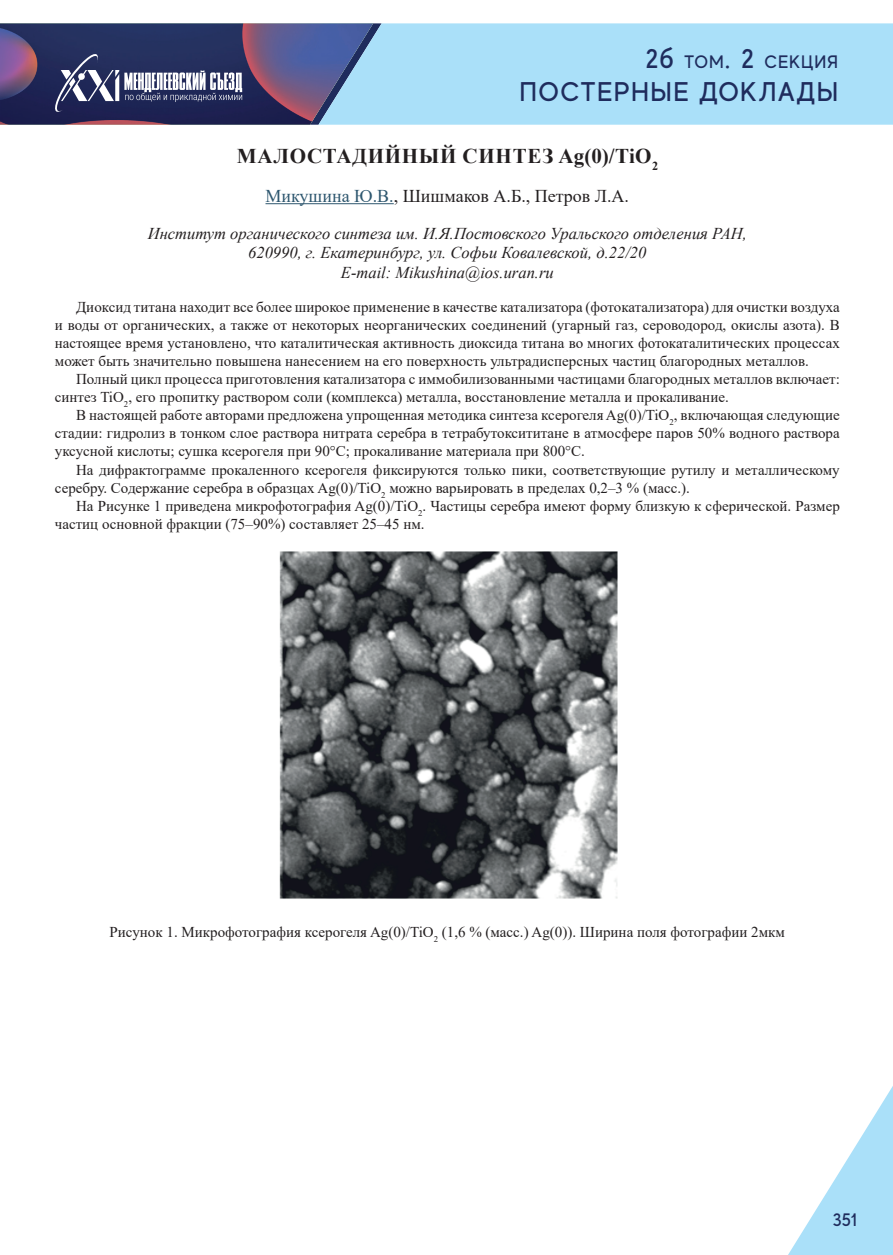
<style>
.page{position:relative;width:893px;height:1255px;background:#fff}
.page>*{position:absolute;margin:0;border:0;box-sizing:border-box;transform-origin:0 0}
.t1{font:500 27px "MADE Evolve Sans";letter-spacing:.05em;color:#1f2c5d}
.t2{font:700 21px "Times New Roman";letter-spacing:.035em;color:#231f20}
.t3{font:18px "Times New Roman";color:#231f20}
.t4{font:500 18px "MADE Evolve Sans";letter-spacing:.05em;color:#1f2c5d}
.t5{font:italic 16.5px/19.8px "Times New Roman";color:#231f20;text-align:center}
.t6{font:15px/18px "Times New Roman";color:#231f20}
.s1{font-size:27px}
.s2{color:#2e576f}
</style>
<div class="page">
<div style="left:382px;top:23px;width:511px;height:102px;background:#aae0f9"></div>
<svg style="left:788px;top:1086px;width:105px;height:168px"></svg>
<svg style="left:0;top:23px;width:382px;height:102px;background:#51547e"></svg>
<hr style="left:265px;top:203px;width:129px;height:1px;background:#2e576f">
<img style="left:279px;top:551px;width:338px;height:348px">
<p class="t4" style="left:645px;top:51px;width:194px"><span class="s1">2б</span> ТОМ<span class="s1">. 2</span> СЕКЦИЯ</p>
<h1 class="t1" style="left:520px;top:74px;width:320px">ПОСТЕРНЫЕ ДОКЛАДЫ</h1>
<h2 class="t2" style="left:237px;top:141px;width:423px">МАЛОСТАДИЙНЫЙ СИНТЕЗ Ag(0)/TiO<sub>2</sub></h2>
<p class="t3" style="left:265px;top:183px;width:365px"><span class="s2">Микушина Ю.В.</span>, Шишмаков А.Б., Петров Л.А.</p>
<p class="t5" style="left:148px;top:223px;width:600px">Институт органического синтеза им. И.Я.Постовского Уральского отделения РАН,<br>620990, г. Екатеринбург, ул. Софьи Ковалевской, д.22/20<br>E-mail: Mikushina@ios.uran.ru</p>
<p class="t6" style="left:55px;top:298px;width:786px;text-align:justify;text-indent:21px">Диоксид титана находит все более широкое применение в качестве катализатора (фотокатализатора) для очистки воздуха и воды от органических, а также от некоторых неорганических соединений (угарный газ, сероводород, окислы азота). В настоящее время установлено, что каталитическая активность диоксида титана во многих фотокаталитических процессах может быть значительно повышена нанесением на его поверхность ультрадисперсных частиц благородных металлов.</p>
<p class="t6" style="left:55px;top:370px;width:786px;text-indent:21px">Полный цикл процесса приготовления катализатора с иммобилизованными частицами благородных металлов включает: синтез TiO<sub>2</sub>, его пропитку раствором соли (комплекса) металла, восстановление металла и прокаливание.</p>
<p class="t6" style="left:55px;top:406px;width:786px;text-align:justify;text-indent:21px">В настоящей работе авторами предложена упрощенная методика синтеза ксерогеля Ag(0)/TiO<sub>2</sub>, включающая следующие стадии: гидролиз в тонком слое раствора нитрата серебра в тетрабутоксититане в атмосфере паров 50% водного раствора уксусной кислоты; сушка ксерогеля при 90°С; прокаливание материала при 800°С.</p>
<p class="t6" style="left:55px;top:460px;width:786px;text-indent:21px">На дифрактограмме прокаленного ксерогеля фиксируются только пики, соответствующие рутилу и металлическому серебру. Содержание серебра в образцах Ag(0)/TiO<sub>2</sub> можно варьировать в пределах 0,2–3 % (масс.).</p>
<p class="t6" style="left:55px;top:496px;width:786px;text-indent:21px">На Рисунке 1 приведена микрофотография Ag(0)/TiO<sub>2</sub>. Частицы серебра имеют форму близкую к сферической. Размер частиц основной фракции (75–90%) составляет 25–45 нм.</p>
<p class="t6" style="left:110px;top:922px;width:677px">Рисунок 1. Микрофотография ксерогеля Ag(0)/TiO<sub>2</sub> (1,6 % (масс.) Ag(0)). Ширина поля фотографии 2мкм</p>
<p class="t4" style="left:833px;top:1208px;width:27px">351</p>
</div>
